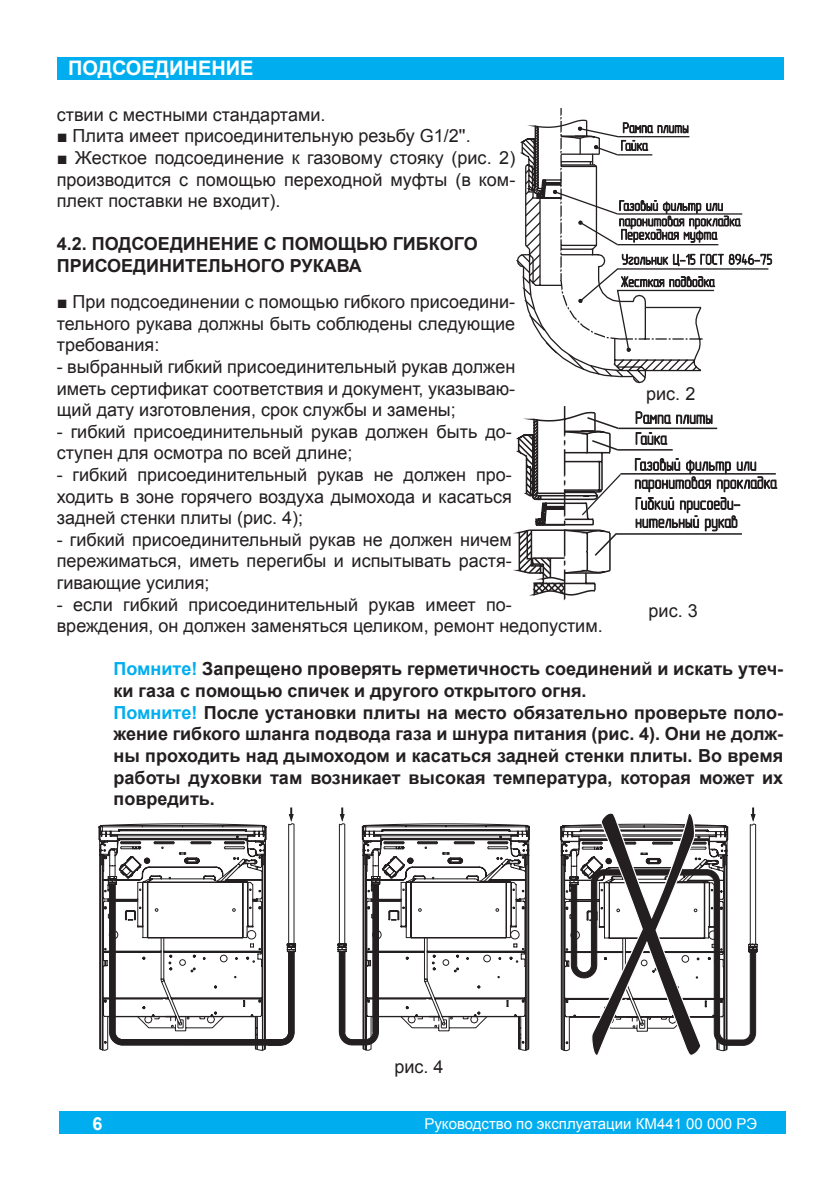
<style>
.page{position:relative;width:840px;height:1191px;background:#fff}
.page>*{position:absolute;margin:0;border:0;box-sizing:border-box;transform-origin:0 0}
.t1{font:700 20px "Arial";color:#fff}
.t2{font:18px/21.6px "Arial";color:#231f20;text-align:justify}
.t3{font:700 18px/21.6px "Arial";color:#231f20}
.t4{font:700 18px "Arial";color:#fff}
.t5{font:15px "Arial";color:#fff}
.s1{color:#00aeef}
</style>
<div class="page">
<div style="left:59px;top:1111px;width:726px;height:23px;background:#00aeef"></div>
<div style="left:57px;top:57px;width:725px;height:22px;background:#00aeef"></div>
<svg style="left:516px;top:108px;width:255px;height:276px"></svg>
<svg style="left:516px;top:406px;width:261px;height:195px"></svg>
<svg style="left:98px;top:807px;width:198px;height:244px"></svg>
<svg style="left:337px;top:807px;width:193px;height:244px"></svg>
<svg style="left:560px;top:807px;width:197px;height:248px"></svg>
<p class="t1" style="left:68px;top:55px;width:187px">ПОДСОЕДИНЕНИЕ</p>
<p class="t2" style="left:57px;top:104px;width:270px">ствии с местными стандартами.</p>
<p class="t2" style="left:57px;top:125px;width:415px">■ Плита имеет присоединительную резьбу G1/2''.</p>
<p class="t2" style="left:57px;top:147px;width:460px">■ Жесткое подсоединение к газовому стояку (рис. 2) производится c помощью переходной муфты (в ком&shy;плект поставки не входит).</p>
<p class="t3" style="left:57px;top:234px;width:422px">4.2. ПОДСОЕДИНЕНИЕ С ПОМОЩЬЮ ГИБКОГО<br>ПРИСОЕДИНИТЕЛЬНОГО РУКАВА</p>
<p class="t2" style="left:57px;top:291px;width:460px">■ При подсоединении с помощью гибкого присоедини&shy;тельного рукава должны быть соблюдены следующие требования:</p>
<p class="t2" style="left:57px;top:356px;width:460px">- выбранный гибкий присоединительный рукав должен иметь сертификат соответствия и документ, указываю&shy;щий дату изготовления, срок службы и замены;</p>
<p class="t2" style="left:57px;top:421px;width:456px">- гибкий присоединительный рукав должен быть до&shy;ступен для осмотра по всей длине;</p>
<p class="t2" style="left:57px;top:464px;width:456px">- гибкий присоединительный рукав не должен про&shy;ходить в зоне горячего воздуха дымохода и касаться задней стенки плиты (рис. 4);</p>
<p class="t2" style="left:57px;top:529px;width:456px">- гибкий присоединительный рукав не должен ничем пережиматься, иметь перегибы и испытывать растя&shy;гивающие усилия;</p>
<p class="t2" style="left:57px;top:593px;width:547px">- если гибкий присоединительный рукав имеет по&shy;вреждения, он должен заменяться целиком, ремонт недопустим.</p>
<p class="t3" style="left:113px;top:659px;width:671px"><span class="s1">Помните!</span> Запрещено проверять герметичность соединений и искать утеч&shy;ки газа с помощью спичек и другого открытого огня.<br><span class="s1">Помните!</span> После установки плиты на место обязательно проверьте поло&shy;жение гибкого шланга подвода газа и шнура питания (рис. 4). Они не долж&shy;ны проходить над дымоходом и касаться задней стенки плиты. Во время работы духовки там возникает высокая температура, которая может их повредить.</p>
<p class="t2" style="left:645px;top:383px;width:51px">рис. 2</p>
<p class="t2" style="left:648px;top:600px;width:51px">рис. 3</p>
<p class="t2" style="left:394px;top:1055px;width:51px">рис. 4</p>
<p class="t4" style="left:92px;top:1111px;width:12px">6</p>
<p class="t5" style="left:424px;top:1113px;width:334px">Руководство по эксплуатации КM441 00 000 РЭ</p>
</div>
